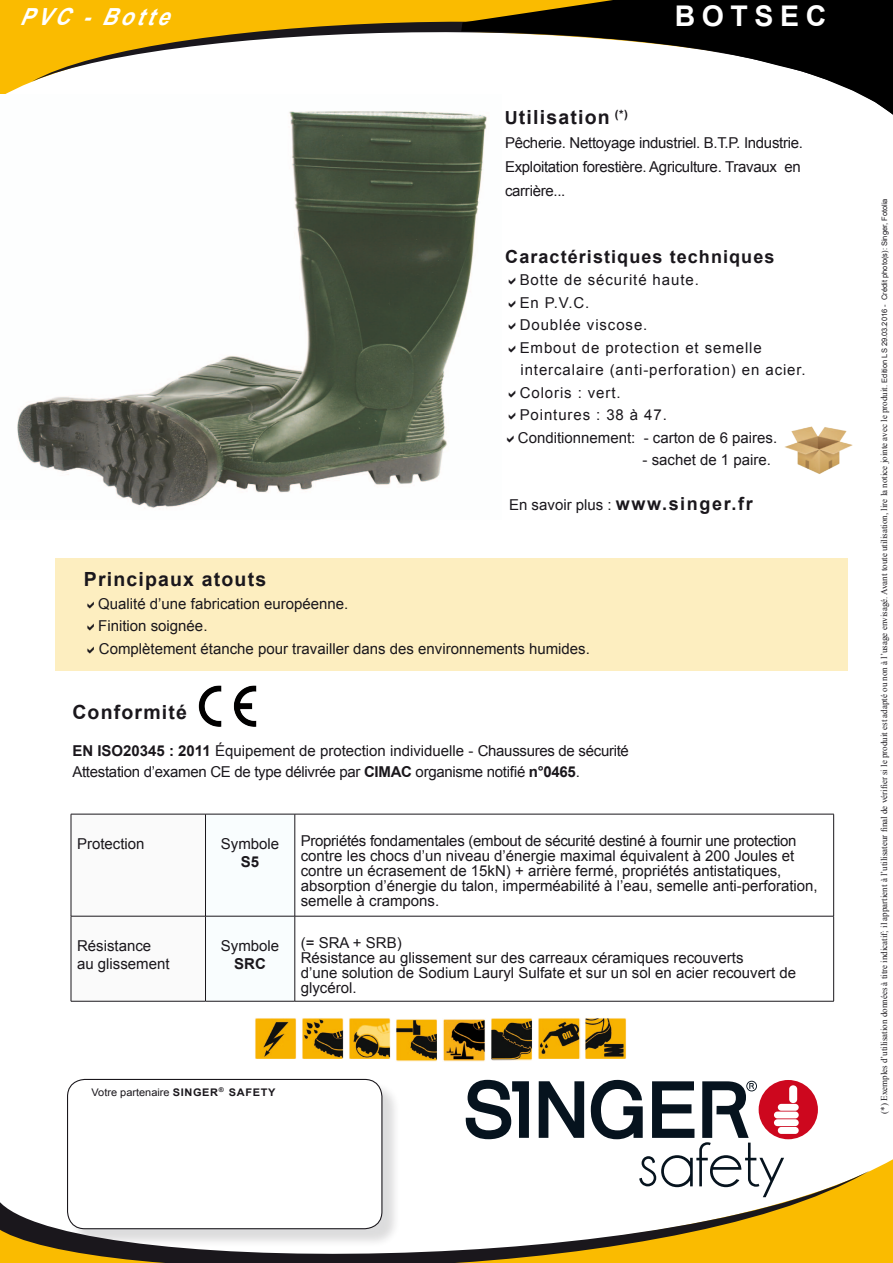
<style>
.page{position:relative;width:893px;height:1263px;background:#fff}
.page>*{position:absolute;margin:0;border:0;box-sizing:border-box;transform-origin:0 0}
.t1{font:700 28.5px "Arial";letter-spacing:.23em;color:#fff}
.t2{font:italic 700 23.55px "Arial";color:#fff;scale:.89 1}
.t3{font:700 19.5px "Arial";letter-spacing:.06em;color:#1a171c}
.t4{font:700 18px "Arial";letter-spacing:.06em;color:#1a171c}
.t5{font:15px/15px "Arial";color:#1a171c}
.t6{font:15px/24px "Arial";letter-spacing:-.02em;color:#1a171c}
.t7{font:15px/22.5px "Arial";letter-spacing:.06em;color:#1a171c}
.t8{font:700 15px "Arial";color:#1a171c}
.t9{font:10.5px "Arial";color:#1a171c;scale:1.05 1}
.t10{font:9px "Times New Roman";color:#1a171c}
.s1{font-size:18px}
.s2{font-weight:700;font-size:18px}
.s3{font-weight:700}
.s4{font-family:"Arial";font-size:7.5px}
</style>
<div class="page">
<div style="left:56px;top:558px;width:792px;height:113px;background:#fdeec0"></div>
<div style="left:870px;top:1159px;width:23px;height:104px;background:#fabb00"></div>
<svg style="left:0;top:1171px;width:870px;height:92px"></svg>
<div style="left:69px;top:1081px;width:332px;height:167px;background:#1a171c;opacity:.15"></div>
<div style="left:68px;top:1079px;width:314px;height:150px;background:#fff;border-radius:17px"></div>
<div style="left:67px;top:1079px;width:315px;height:150px;border:1px solid #1a171c;border-radius:17px"></div>
<div style="left:0;top:0;width:32px;height:94px;background:#fabb00"></div>
<svg style="left:32px;top:0;width:429px;height:82px"></svg>
<img style="left:785px;top:426px;width:68px;height:48px">
<img style="left:198px;top:685px;width:59px;height:42px">
<img style="left:17px;top:111px;width:470px;height:397px">
<svg style="left:72px;top:815px;width:223px;height:186px"></svg>
<hr style="left:71px;top:814px;width:134px;height:1px;background:#1a171c">
<hr style="left:71px;top:814px;width:1px;height:102px;background:#1a171c">
<hr style="left:205px;top:814px;width:90px;height:1px;background:#1a171c">
<hr style="left:205px;top:814px;width:1px;height:102px;background:#1a171c">
<hr style="left:295px;top:814px;width:539px;height:1px;background:#1a171c">
<hr style="left:295px;top:814px;width:1px;height:102px;background:#1a171c">
<hr style="left:833px;top:814px;width:1px;height:102px;background:#1a171c">
<hr style="left:71px;top:916px;width:1px;height:85px;background:#1a171c">
<hr style="left:205px;top:916px;width:90px;height:1px;background:#1a171c">
<hr style="left:205px;top:916px;width:1px;height:85px;background:#1a171c">
<hr style="left:295px;top:916px;width:539px;height:1px;background:#1a171c">
<hr style="left:295px;top:916px;width:1px;height:85px;background:#1a171c">
<hr style="left:833px;top:916px;width:1px;height:85px;background:#1a171c">
<hr style="left:71px;top:1001px;width:134px;height:1px;background:#1a171c">
<hr style="left:205px;top:1001px;width:90px;height:1px;background:#1a171c">
<hr style="left:295px;top:1001px;width:539px;height:1px;background:#1a171c">
<hr style="left:71px;top:916px;width:134px;height:1px;background:#1a171c">
<img style="left:256px;top:1019px;width:39px;height:39px">
<div style="left:254px;top:1017px;width:43px;height:43px;border:1px solid #fff"></div>
<img style="left:303px;top:1019px;width:39px;height:39px">
<div style="left:301px;top:1017px;width:43px;height:43px;border:1px solid #fff"></div>
<img style="left:397px;top:1020px;width:39px;height:39px">
<div style="left:395px;top:1018px;width:43px;height:43px;border:1px solid #fff"></div>
<img style="left:445px;top:1020px;width:38px;height:39px">
<img style="left:492px;top:1019px;width:39px;height:39px">
<div style="left:490px;top:1017px;width:43px;height:43px;border:1px solid #fff"></div>
<img style="left:539px;top:1019px;width:39px;height:39px">
<div style="left:537px;top:1017px;width:43px;height:43px;border:1px solid #fff"></div>
<img style="left:586px;top:1019px;width:39px;height:39px">
<div style="left:584px;top:1017px;width:43px;height:43px;border:1px solid #fff"></div>
<img style="left:350px;top:1019px;width:39px;height:39px">
<div style="left:348px;top:1017px;width:43px;height:43px;border:1px solid #fff"></div>
<svg style="left:461px;top:0;width:432px;height:115px"></svg>
<div style="left:759px;top:1080px;width:59px;height:59px;background:#cd071e;border-radius:50%"></div>
<div style="left:789px;top:1085px;width:8px;height:18px;background:#fff;border-radius:4px"></div>
<div style="left:778px;top:1104px;width:21px;height:7px;background:#fff;border-radius:3px"></div>
<div style="left:774px;top:1111px;width:25px;height:7px;background:#fff;border-radius:3px"></div>
<div style="left:774px;top:1119px;width:25px;height:7px;background:#fff;border-radius:3px"></div>
<div style="left:778px;top:1127px;width:21px;height:7px;background:#fff;border-radius:3px"></div>
<svg style="left:466px;top:1080px;width:63px;height:59px"></svg>
<svg style="left:539px;top:1081px;width:45px;height:57px"></svg>
<svg style="left:591px;top:1080px;width:193px;height:117px"></svg>
<p class="t2" style="left:19px;top:1px;width:185px">PVC-Botte</p>
<p class="t1" style="left:675px;top:-3px;width:153px">BOTSEC</p>
<p class="t3" style="left:505px;top:104px;width:125px"><span class="s1">U</span>tilisation <sup>(*)</sup></p>
<p class="t6" style="left:505px;top:131px;width:299px">Pêcherie. Nettoyage industriel. B.T.P. Industrie.<br>Exploitation forestière. Agriculture. Travaux en carrière...</p>
<p class="t4" style="left:505px;top:245px;width:271px">Caractéristiques techniques</p>
<p class="t7" style="left:520px;top:269px;width:181px">Botte de sécurité haute.<br>En P.V.C.</p>
<p class="t7" style="left:520px;top:314px;width:129px">Doublée viscose.</p>
<p class="t7" style="left:520px;top:336px;width:288px">Embout de protection et semelle intercalaire (anti-perforation) en acier.</p>
<p class="t7" style="left:520px;top:381px;width:102px">Coloris : vert.</p>
<p class="t7" style="left:520px;top:404px;width:149px">Pointures : 38 à 47.</p>
<p class="t5" style="left:518px;top:430px;width:261px">Conditionnement: - carton de 6 paires.</p>
<p class="t5" style="left:643px;top:453px;width:130px">- sachet de 1 paire.</p>
<p class="t5" style="left:509px;top:498px;width:245px">En savoir plus : <span class="s2">www.singer.fr</span></p>
<p class="t3" style="left:84px;top:566px;width:184px">Principaux atouts</p>
<p class="t5" style="left:98px;top:596px;width:252px">Qualité d’une fabrication européenne.</p>
<p class="t5" style="left:98px;top:618px;width:111px">Finition soignée.</p>
<p class="t5" style="left:99px;top:641px;width:493px">Complètement étanche pour travailler dans des environnements humides.</p>
<p class="t3" style="left:72px;top:699px;width:116px">Conformité</p>
<p class="t5" style="left:72px;top:744px;width:558px"><span class="s3">EN ISO20345 : 2011</span> Équipement de protection individuelle - Chaussures de sécurité</p>
<p class="t6" style="left:72px;top:760px;width:509px">Attestation d’examen CE de type délivrée par <span class="s3">CIMAC</span> organisme notifié <span class="s3">n°0465</span>.</p>
<p class="t5" style="left:77px;top:836px;width:69px">Protection</p>
<p class="t5" style="left:221px;top:836px;width:60px">Symbole</p>
<p class="t8" style="left:241px;top:852px;width:20px">S5</p>
<p class="t5" style="left:301px;top:833px;width:518px">Propriétés fondamentales (embout de sécurité destiné à fournir une protection contre les chocs d’un niveau d’énergie maximal équivalent à 200 Joules et contre un écrasement de 15kN) + arrière fermé, propriétés antistatiques, absorption d’énergie du talon, imperméabilité à l’eau, semelle anti-perforation, semelle à crampons.</p>
<p class="t5" style="left:77px;top:938px;width:76px">Résistance</p>
<p class="t5" style="left:77px;top:956px;width:94px">au glissement</p>
<p class="t5" style="left:221px;top:938px;width:60px">Symbole</p>
<p class="t8" style="left:234px;top:954px;width:33px">SRC</p>
<p class="t5" style="left:301px;top:935px;width:102px">(= SRA + SRB)</p>
<p class="t5" style="left:301px;top:950px;width:444px">Résistance au glissement sur des carreaux céramiques recouverts</p>
<p class="t5" style="left:301px;top:965px;width:497px">d’une solution de Sodium Lauryl Sulfate et sur un sol en acier recouvert de</p>
<p class="t5" style="left:301px;top:980px;width:57px">glycérol.</p>
<p class="t9" style="left:92px;top:1085px;width:177px">Votre partenaire <span class="s3">SINGER</span><sup>®</sup> <span class="s3">SAFETY</span></p>
<p class="t10" style="left:878px;top:1113px;width:917px;rotate:-90deg">(*) Exemples d’utilisation données à titre indicatif; il appartient à l’utilisateur final de vérifier si le produit est adapté ou non à l’usage envisagé. Avant toute utilisation, lire la notice jointe avec le produit. <span class="s4">Edition LS 29.03.2016 - Crédit photo(s): Singer, Fotolia</span></p>
</div>
